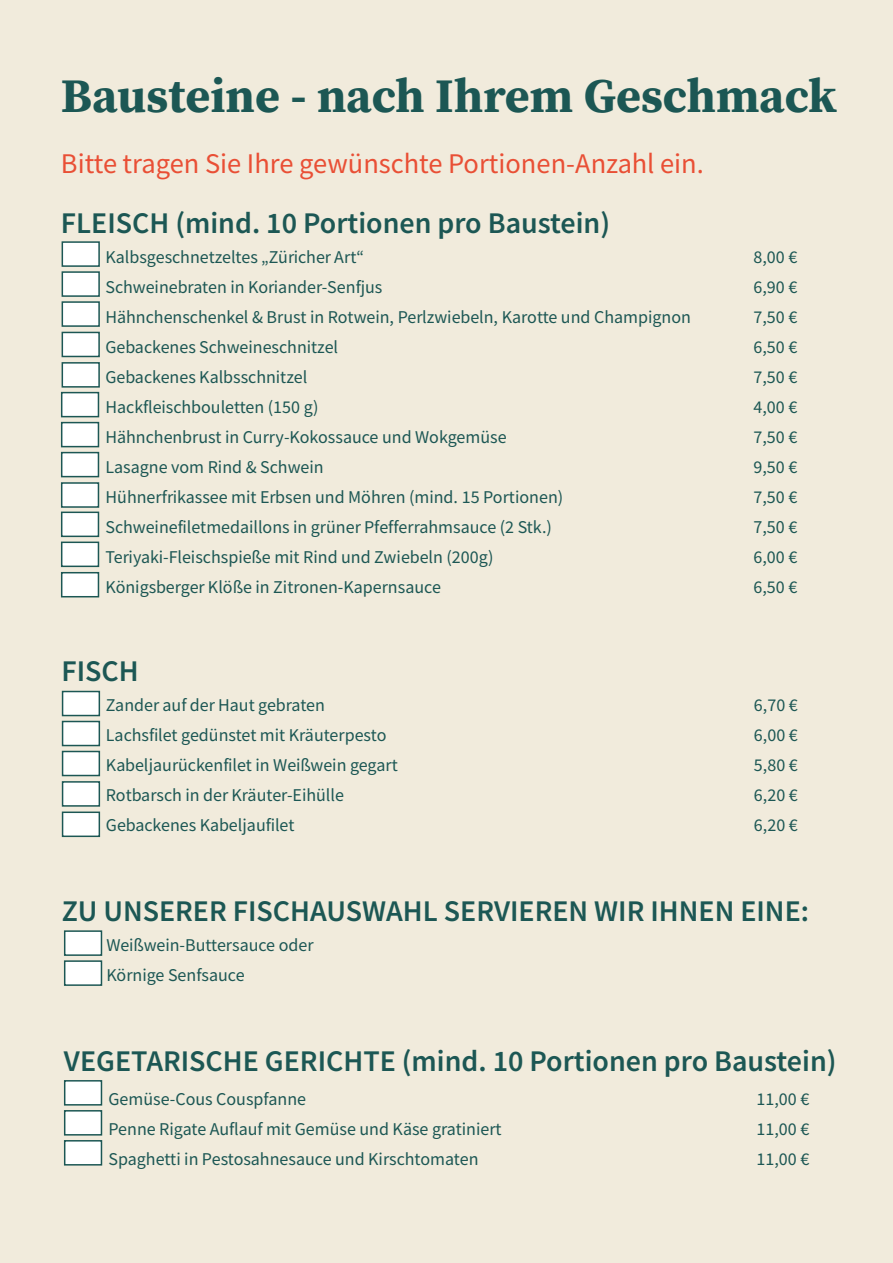
<style>
.page{position:relative;width:893px;height:1263px;background:#f1ebdc}
.page>*{position:absolute;margin:0;border:0;box-sizing:border-box;transform-origin:0 0}
.t1{font:700 48px "Source Serif Pro";color:#1c5754}
.t2{font:600 30px "Source Sans Pro";color:#1c5754}
.t3{font:28.5px "Source Sans Variable";color:#e94f35}
.t4{font:18px/30px "Source Sans Variable";color:#1c5754}
</style>
<div class="page">
<div style="left:62px;top:241px;width:38px;height:26px;background:#fff;border:2px solid #1c5754"></div>
<div style="left:62px;top:362px;width:38px;height:26px;background:#fff;border:2px solid #1c5754"></div>
<div style="left:62px;top:332px;width:38px;height:25px;background:#fff;border:2px solid #1c5754"></div>
<div style="left:62px;top:301px;width:38px;height:26px;background:#fff;border:2px solid #1c5754"></div>
<div style="left:62px;top:271px;width:38px;height:26px;background:#fff;border:2px solid #1c5754"></div>
<div style="left:61px;top:392px;width:38px;height:25px;background:#fff;border:2px solid #1c5754"></div>
<div style="left:61px;top:482px;width:38px;height:26px;background:#fff;border:2px solid #1c5754"></div>
<div style="left:61px;top:452px;width:38px;height:25px;background:#fff;border:2px solid #1c5754"></div>
<div style="left:61px;top:422px;width:38px;height:25px;background:#fff;border:2px solid #1c5754"></div>
<div style="left:61px;top:572px;width:38px;height:25px;background:#fff;border:2px solid #1c5754"></div>
<div style="left:61px;top:542px;width:38px;height:25px;background:#fff;border:2px solid #1c5754"></div>
<div style="left:61px;top:512px;width:38px;height:25px;background:#fff;border:2px solid #1c5754"></div>
<div style="left:62px;top:691px;width:38px;height:25px;background:#fff;border:2px solid #1c5754"></div>
<div style="left:62px;top:811px;width:38px;height:26px;background:#fff;border:2px solid #1c5754"></div>
<div style="left:62px;top:781px;width:38px;height:26px;background:#fff;border:2px solid #1c5754"></div>
<div style="left:62px;top:751px;width:38px;height:25px;background:#fff;border:2px solid #1c5754"></div>
<div style="left:62px;top:721px;width:38px;height:25px;background:#fff;border:2px solid #1c5754"></div>
<div style="left:64px;top:930px;width:38px;height:26px;background:#fff;border:2px solid #1c5754"></div>
<div style="left:64px;top:960px;width:38px;height:26px;background:#fff;border:2px solid #1c5754"></div>
<div style="left:64px;top:1080px;width:38px;height:25px;background:#fff;border:2px solid #1c5754"></div>
<div style="left:64px;top:1140px;width:38px;height:25px;background:#fff;border:2px solid #1c5754"></div>
<div style="left:64px;top:1110px;width:38px;height:25px;background:#fff;border:2px solid #1c5754"></div>
<h1 class="t1" style="left:61px;top:63px;width:777px">Bausteine - nach Ihrem Geschmack</h1>
<h3 class="t3" style="left:61px;top:146px;width:644px">Bitte tragen Sie Ihre gewünschte Portionen-Anzahl ein.</h3>
<h2 class="t2" style="left:61px;top:203px;width:551px">FLEISCH (mind. 10 Portionen pro Baustein)</h2>
<p class="t4" style="left:105px;top:242px;width:260px">Kalbsgeschnetzeltes „Züricher Art“</p>
<p class="t4" style="left:753px;top:242px;width:45px">8,00 €</p>
<p class="t4" style="left:105px;top:272px;width:279px">Schweinebraten in Koriander-Senfjus</p>
<p class="t4" style="left:753px;top:272px;width:45px">6,90 €</p>
<p class="t4" style="left:105px;top:302px;width:587px">Hähnchenschenkel &amp; Brust in Rotwein, Perlzwiebeln, Karotte und Champignon</p>
<p class="t4" style="left:753px;top:302px;width:45px">7,50 €</p>
<p class="t4" style="left:105px;top:332px;width:234px">Gebackenes Schweineschnitzel</p>
<p class="t4" style="left:753px;top:332px;width:45px">6,50 €</p>
<p class="t4" style="left:105px;top:362px;width:203px">Gebackenes Kalbsschnitzel</p>
<p class="t4" style="left:753px;top:362px;width:45px">7,50 €</p>
<p class="t4" style="left:105px;top:392px;width:215px">Hackfleischbouletten (150 g)</p>
<p class="t4" style="left:753px;top:392px;width:45px">4,00 €</p>
<p class="t4" style="left:105px;top:422px;width:403px">Hähnchenbrust in Curry-Kokossauce und Wokgemüse</p>
<p class="t4" style="left:753px;top:422px;width:45px">7,50 €</p>
<p class="t4" style="left:105px;top:452px;width:220px">Lasagne vom Rind &amp; Schwein</p>
<p class="t4" style="left:753px;top:452px;width:45px">9,50 €</p>
<p class="t4" style="left:105px;top:482px;width:459px">Hühnerfrikassee mit Erbsen und Möhren (mind. 15 Portionen)</p>
<p class="t4" style="left:753px;top:482px;width:45px">7,50 €</p>
<p class="t4" style="left:105px;top:512px;width:448px">Schweinefiletmedaillons in grüner Pfefferrahmsauce (2 Stk.)</p>
<p class="t4" style="left:753px;top:512px;width:45px">7,50 €</p>
<p class="t4" style="left:105px;top:542px;width:389px">Teriyaki-Fleischspieße mit Rind und Zwiebeln (200g)</p>
<p class="t4" style="left:753px;top:542px;width:45px">6,00 €</p>
<p class="t4" style="left:105px;top:572px;width:337px">Königsberger Klöße in Zitronen-Kapernsauce</p>
<p class="t4" style="left:753px;top:572px;width:45px">6,50 €</p>
<h2 class="t2" style="left:61px;top:651px;width:79px">FISCH</h2>
<p class="t4" style="left:106px;top:690px;width:221px">Zander auf der Haut gebraten</p>
<p class="t4" style="left:754px;top:690px;width:45px">6,70 €</p>
<p class="t4" style="left:106px;top:720px;width:282px">Lachsfilet gedünstet mit Kräuterpesto</p>
<p class="t4" style="left:754px;top:720px;width:45px">6,00 €</p>
<p class="t4" style="left:106px;top:750px;width:293px">Kabeljaurückenfilet in Weißwein gegart</p>
<p class="t4" style="left:754px;top:750px;width:45px">5,80 €</p>
<p class="t4" style="left:106px;top:780px;width:240px">Rotbarsch in der Kräuter-Eihülle</p>
<p class="t4" style="left:754px;top:780px;width:45px">6,20 €</p>
<p class="t4" style="left:106px;top:810px;width:190px">Gebackenes Kabeljaufilet</p>
<p class="t4" style="left:754px;top:810px;width:45px">6,20 €</p>
<h2 class="t2" style="left:62px;top:891px;width:749px">ZU UNSERER FISCHAUSWAHL SERVIEREN WIR IHNEN EINE:</h2>
<p class="t4" style="left:106px;top:930px;width:209px">Weißwein-Buttersauce oder<br>Körnige Senfsauce</p>
<h2 class="t2" style="left:64px;top:1041px;width:774px">VEGETARISCHE GERICHTE (mind. 10 Portionen pro Baustein)</h2>
<p class="t4" style="left:108px;top:1084px;width:199px">Gemüse-Cous Couspfanne</p>
<p class="t4" style="left:756px;top:1084px;width:54px">11,00 €</p>
<p class="t4" style="left:108px;top:1114px;width:395px">Penne Rigate Auflauf mit Gemüse und Käse gratiniert</p>
<p class="t4" style="left:756px;top:1114px;width:54px">11,00 €</p>
<p class="t4" style="left:108px;top:1144px;width:372px">Spaghetti in Pestosahnesauce und Kirschtomaten</p>
<p class="t4" style="left:756px;top:1144px;width:54px">11,00 €</p>
</div>
